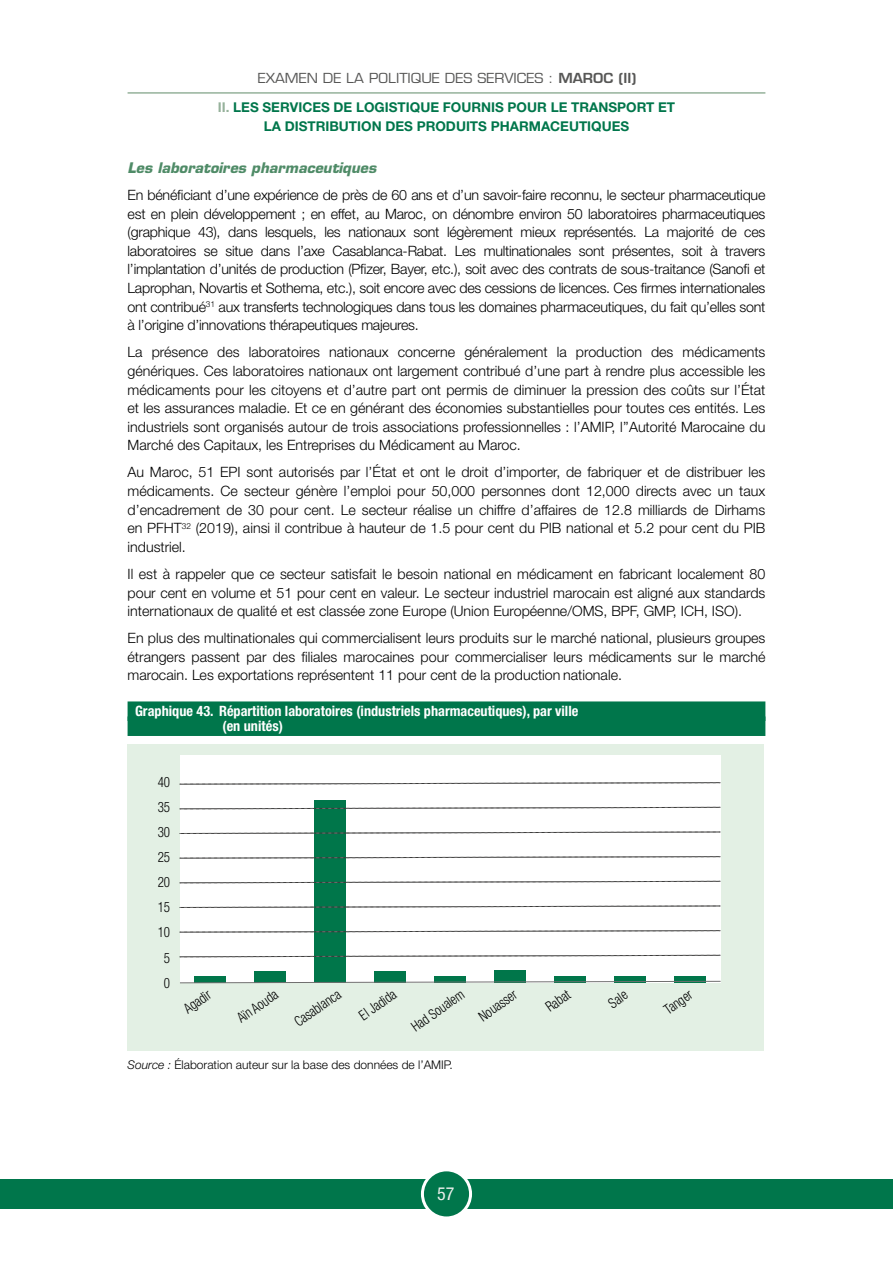
<style>
.page{position:relative;width:893px;height:1263px;background:#fff}
.page>*{position:absolute;margin:0;border:0;box-sizing:border-box;transform-origin:0 0}
.t1{font:condensed 18px "Helvetica Neue LT Std";color:#ebefeb}
.t2{font:300 14.25px/18.6px "Helvetica Neue LT Std";color:#000;text-align:justify}
.t3{font:700 condensed 14.25px/15px "Helvetica Neue LT Std";color:#fff}
.t4{font:300 condensed 14.25px/25px "Helvetica Neue LT Com";color:#000;text-align:center;scale:.91 1}
.t5{font:italic 700 14.25px "Eurostile LT Std";color:#4f8b67}
.t6{font:700 13.5px/18.8px "Helvetica Neue LT Std";color:#00764b;text-align:center}
.t7{font:13.5px "Eurostile LT Std";color:#575756;scale:1.06 1}
.t8{font:300 12px "Helvetica Neue LT Std";color:#000}
.s1{font-weight:600}
.s2{color:#96b29b}
.s3{font-style:italic}
</style>
<div class="page">
<hr style="left:128px;top:92px;width:637px;height:2px;background:#96b29b">
<div style="left:128px;top:701px;width:637px;height:20px;background:#00764b"></div>
<div style="left:128px;top:716px;width:637px;height:20px;background:#00764b"></div>
<div style="left:128px;top:744px;width:636px;height:307px;background:#e3f0e4"></div>
<div style="left:180px;top:755px;width:541px;height:228px;background:#fff"></div>
<div style="left:194px;top:976px;width:32px;height:6px;background:#00764a"></div>
<div style="left:254px;top:971px;width:32px;height:11px;background:#00764a"></div>
<div style="left:314px;top:800px;width:32px;height:182px;background:#00764a"></div>
<div style="left:374px;top:971px;width:32px;height:11px;background:#00764a"></div>
<div style="left:434px;top:976px;width:32px;height:6px;background:#00764a"></div>
<div style="left:494px;top:970px;width:32px;height:12px;background:#00764a"></div>
<div style="left:554px;top:976px;width:32px;height:6px;background:#00764a"></div>
<div style="left:614px;top:976px;width:32px;height:6px;background:#00764a"></div>
<div style="left:674px;top:976px;width:32px;height:6px;background:#00764a"></div>
<svg style="left:180px;top:954px;width:540px;height:3px"></svg>
<svg style="left:180px;top:930px;width:540px;height:3px"></svg>
<svg style="left:180px;top:905px;width:540px;height:3px"></svg>
<svg style="left:180px;top:880px;width:540px;height:3px"></svg>
<svg style="left:180px;top:856px;width:540px;height:3px"></svg>
<svg style="left:180px;top:831px;width:540px;height:3px"></svg>
<svg style="left:180px;top:806px;width:540px;height:3px"></svg>
<svg style="left:180px;top:782px;width:540px;height:3px"></svg>
<svg style="left:180px;top:980px;width:541px;height:3px"></svg>
<div style="left:0;top:1179px;width:893px;height:30px;background:#00764b"></div>
<div style="left:422px;top:1170px;width:49px;height:48px;background:#00764b;border-radius:50%"></div>
<div style="left:421px;top:1168px;width:51px;height:51px;border:3px solid #fff;border-radius:50%"></div>
<p class="t7" style="left:258px;top:70px;width:359px">EXAMEN DE LA POLITIQUE DES SERVICES : <span class="s1">MAROC (II)</span></p>
<p class="t6" style="left:218px;top:98px;width:459px"><span class="s2">II.</span> LES SERVICES DE LOGISTIQUE FOURNIS POUR LE TRANSPORT ET<br>LA DISTRIBUTION DES PRODUITS PHARMACEUTIQUES</p>
<p class="t5" style="left:128px;top:159px;width:250px">Les laboratoires pharmaceutiques</p>
<p class="t2" style="left:128px;top:185px;width:639px">En bénéficiant d’une expérience de près de 60 ans et d’un savoir-faire reconnu, le secteur pharmaceutique est en plein développement ; en effet, au Maroc, on dénombre environ 50 laboratoires pharmaceutiques (graphique 43), dans lesquels, les nationaux sont légèrement mieux représentés. La majorité de ces laboratoires se situe dans l’axe Casablanca-Rabat. Les multinationales sont présentes, soit à travers l’implantation d’unités de production (Pfizer, Bayer, etc.), soit avec des contrats de sous-traitance (Sanofi et Laprophan, Novartis et Sothema, etc.), soit encore avec des cessions de licences. Ces firmes internationales ont contribué<sup>31</sup> aux transferts technologiques dans tous les domaines pharmaceutiques, du fait qu’elles sont à l’origine d’innovations thérapeutiques majeures.</p>
<p class="t2" style="left:128px;top:343px;width:639px">La présence des laboratoires nationaux concerne généralement la production des médicaments génériques. Ces laboratoires nationaux ont largement contribué d’une part à rendre plus accessible les médicaments pour les citoyens et d’autre part ont permis de diminuer la pression des coûts sur l’État et les assurances maladie. Et ce en générant des économies substantielles pour toutes ces entités. Les industriels sont organisés autour de trois associations professionnelles : l’AMIP, l’’Autorité Marocaine du Marché des Capitaux, les Entreprises du Médicament au Maroc.</p>
<p class="t2" style="left:128px;top:463px;width:639px">Au Maroc, 51 EPI sont autorisés par l’État et ont le droit d’importer, de fabriquer et de distribuer les médicaments. Ce secteur génère l’emploi pour 50,000 personnes dont 12,000 directs avec un taux d’encadrement de 30 pour cent. Le secteur réalise un chiffre d’affaires de 12.8 milliards de Dirhams en PFHT<sup>32</sup> (2019), ainsi il contribue à hauteur de 1.5 pour cent du PIB national et 5.2 pour cent du PIB industriel.</p>
<p class="t2" style="left:128px;top:564px;width:639px">Il est à rappeler que ce secteur satisfait le besoin national en médicament en fabricant localement 80 pour cent en volume et 51 pour cent en valeur. Le secteur industriel marocain est aligné aux standards internationaux de qualité et est classée zone Europe (Union Européenne/OMS, BPF, GMP, ICH, ISO).</p>
<p class="t2" style="left:128px;top:629px;width:639px">En plus des multinationales qui commercialisent leurs produits sur le marché national, plusieurs groupes étrangers passent par des filiales marocaines pour commercialiser leurs médicaments sur le marché marocain. Les exportations représentent 11 pour cent de la production nationale.</p>
<p class="t3" style="left:222px;top:704px;width:357px;text-indent:-87px">Graphique 43. Répartition laboratoires (industriels pharmaceutiques), par ville (en unités)</p>
<p class="t4" style="left:158px;top:769px;width:15px">40<br>35<br>30<br>25<br>20<br>15<br>10<br>5<br>0</p>
<p class="t4" style="left:178px;top:999px;width:34px;rotate:-35deg">Agadir</p>
<p class="t4" style="left:231px;top:1009px;width:52px;rotate:-35deg">Aïn Aouda</p>
<p class="t4" style="left:289px;top:1013px;width:60px;rotate:-35deg">Casablanca</p>
<p class="t4" style="left:354px;top:1006px;width:47px;rotate:-35deg">El Jadida</p>
<p class="t4" style="left:454px;top:980px;width:49px;line-height:30.5px;text-align:left;text-indent:-61px;rotate:-35deg">Had Soualem<br>Nouasser</p>
<p class="t4" style="left:540px;top:998px;width:31px;rotate:-35deg">Rabat</p>
<p class="t4" style="left:603px;top:994px;width:23px;rotate:-35deg">Sale</p>
<p class="t4" style="left:658px;top:1000px;width:36px;rotate:-35deg">Tanger</p>
<p class="t8" style="left:128px;top:1057px;width:327px"><span class="s3">Source :</span> Élaboration auteur sur la base des données de l’AMIP.</p>
<p class="t1" style="left:437px;top:1183px;width:19px">57</p>
</div>
